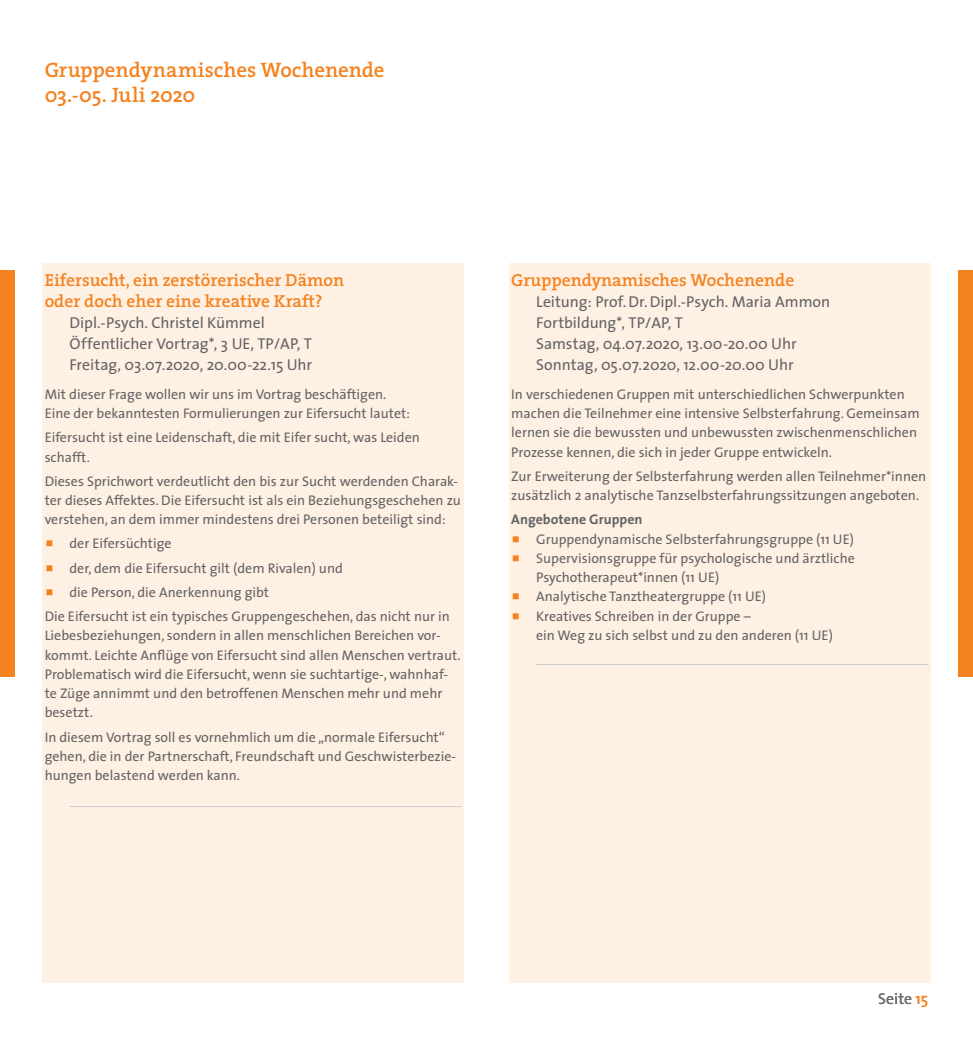
<style>
.page{position:relative;width:973px;height:1042px;background:#fff}
.page>*{position:absolute;margin:0;border:0;box-sizing:border-box;transform-origin:0 0}
.t1{font:600 21px/24.5px "The Serif";letter-spacing:-.005em;color:#f58220}
.t2{font:600 17.5px/21px "The Serif";color:#f58220}
.t3{font:15.75px/21px "The Sans";letter-spacing:-.005em;color:#636366}
.t4{font:15.75px "The Sans";color:#6c6d70}
.t5{font:14px/19.2px "The Sans";color:#636366}
.t6{font:700 14px "The Sans";color:#636366}
.s1{color:#f58220}
</style>
<div class="page">
<div style="left:508px;top:263px;width:422px;height:719px;background:#fef0e2"></div>
<div style="left:42px;top:263px;width:422px;height:719px;background:#fef0e2"></div>
<hr style="left:69px;top:806px;width:392px;height:1px;background:#cccdcf">
<hr style="left:536px;top:664px;width:392px;height:1px;background:#cccdcf">
<div style="left:0;top:270px;width:15px;height:407px;background:#f58220"></div>
<div style="left:957px;top:270px;width:15px;height:407px;background:#f58220"></div>
<h1 class="t1" style="left:45px;top:57px;width:341px">Gruppendynamisches Wochenende<br>03.-05. Juli 2020</h1>
<p class="t2" style="left:45px;top:269px;width:301px">Eifersucht, ein zerstörerischer Dämon oder doch eher eine kreative Kraft?</p>
<p class="t3" style="left:69px;top:311px;width:244px">Dipl.-Psych. Christel Kümmel<br>Öffentlicher Vortrag*, 3 UE, TP/AP, T<br>Freitag, 03.07.2020, 20.00-22.15 Uhr</p>
<p class="t5" style="left:45px;top:384px;width:367px">Mit dieser Frage wollen wir uns im Vortrag beschäftigen.<br>Eine der bekanntesten Formulierungen zur Eifersucht lautet:</p>
<p class="t5" style="left:45px;top:427px;width:376px">Eifersucht ist eine Leidenschaft, die mit Eifer sucht, was Leiden schafft.</p>
<p class="t5" style="left:45px;top:471px;width:418px">Dieses Sprichwort verdeutlicht den bis zur Sucht werdenden Charak&shy;ter dieses Affektes. Die Eifersucht ist als ein Beziehungsgeschehen zu verstehen, an dem immer mindestens drei Personen beteiligt sind:</p>
<p class="t5" style="left:69px;top:534px;width:103px">der Eifersüchtige</p>
<p class="t5" style="left:69px;top:558px;width:275px">der, dem die Eifersucht gilt (dem Rivalen) und</p>
<p class="t5" style="left:69px;top:582px;width:201px">die Person, die Anerkennung gibt</p>
<p class="t5" style="left:45px;top:606px;width:406px">Die Eifersucht ist ein typisches Gruppengeschehen, das nicht nur in</p>
<p class="t5" style="left:45px;top:625px;width:417px">Liebesbeziehungen, sondern in allen menschlichen Bereichen vor&shy;kommt. Leichte Anflüge von Eifersucht sind allen Menschen vertraut.<br>Problematisch wird die Eifersucht, wenn sie suchtartige-, wahnhaf&shy;te Züge annimmt und den betroffenen Menschen mehr und mehr besetzt.</p>
<p class="t5" style="left:45px;top:727px;width:413px">In diesem Vortrag soll es vornehmlich um die „normale Eifersucht“ gehen, die in der Partnerschaft, Freundschaft und Geschwisterbezie&shy;hungen belastend werden kann.</p>
<p class="t2" style="left:511px;top:269px;width:284px">Gruppendynamisches Wochenende</p>
<p class="t3" style="left:536px;top:290px;width:295px">Leitung: Prof.Dr.Dipl.-Psych. Maria Ammon Fortbildung*, TP/AP, T<br>Samstag, 04.07.2020, 13.00-20.00 Uhr Sonntag, 05.07.2020, 12.00-20.00 Uhr</p>
<p class="t5" style="left:511px;top:384px;width:410px">In verschiedenen Gruppen mit unterschiedlichen Schwerpunkten machen die Teilnehmer eine intensive Selbsterfahrung. Gemeinsam lernen sie die bewussten und unbewussten zwischenmenschlichen Prozesse kennen, die sich in jeder Gruppe entwickeln.</p>
<p class="t5" style="left:511px;top:466px;width:416px">Zur Erweiterung der Selbsterfahrung werden allen Teilnehmer*innen zusätzlich 2 analytische Tanzselbsterfahrungssitzungen angeboten.</p>
<p class="t6" style="left:511px;top:508px;width:133px">Angebotene Gruppen</p>
<p class="t5" style="left:536px;top:529px;width:320px">Gruppendynamische Selbsterfahrungsgruppe (11 UE)<br>Supervisionsgruppe für psychologische und ärztliche Psychotherapeut*innen (11 UE)<br>Analytische Tanztheatergruppe (11 UE)<br>Kreatives Schreiben in der Gruppe –<br>ein Weg zu sich selbst und zu den anderen (11 UE)</p>
<p class="t4" style="left:878px;top:985px;width:51px">Seite <span class="s1">15</span></p>
</div>
